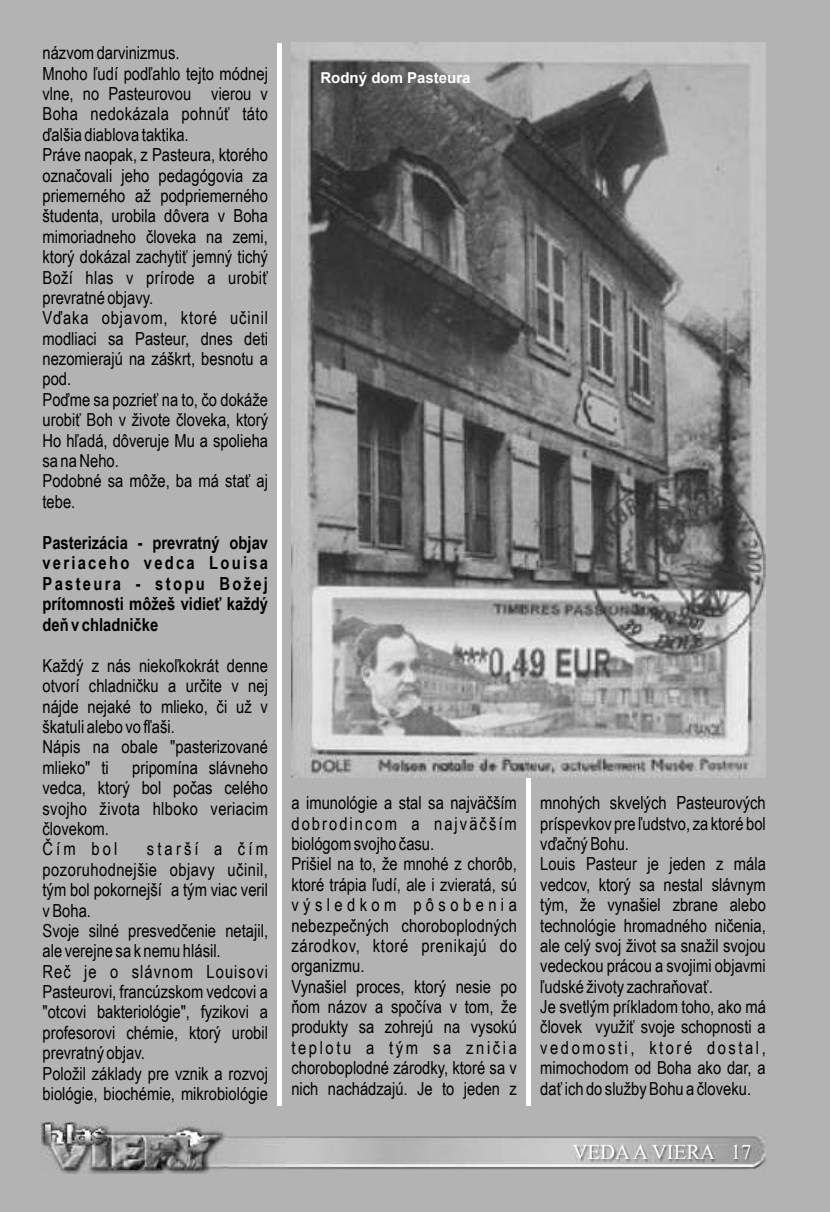
<style>
.page{position:relative;width:830px;height:1212px;background:#b3b3b3}
.page>*{position:absolute;margin:0;border:0;box-sizing:border-box;transform-origin:0 0}
.t1{font:21px "Times New Roman";color:#fff}
.t2{font:18px/20.4px "Arial Narrow CE";color:#000}
.t3{font:700 18px/20.5px "Arial Narrow CE";color:#000;text-align:justify}
.t4{font:700 15px "Arial";color:#fff}
</style>
<div class="page">
<img style="left:227px;top:1135px;width:539px;height:35px">
<img style="left:572px;top:1145px;width:180px;height:17px">
<img style="left:40px;top:1123px;width:187px;height:51px">
<img style="left:41px;top:1124px;width:181px;height:45px">
<img style="left:41px;top:1122px;width:67px;height:24px">
<img style="left:42px;top:1124px;width:64px;height:21px">
<div style="left:277px;top:43px;width:5px;height:1063px;background:#fff"></div>
<hr style="left:526px;top:43px;width:4px;height:1063px;background:#fff">
<img style="left:291px;top:43px;width:474px;height:735px">
<p class="t2" style="left:43px;top:44px;width:227px">názvom darvinizmus.<br>Mnoho ľudí podľahlo tejto módnej vlne, no Pasteurovou vierou v<br>Boha nedokázala pohnúť táto ďalšia diablova taktika.<br>Práve naopak, z Pasteura, ktorého označovali jeho pedagógovia za priemerného až podpriemerného študenta, urobila dôvera v Boha mimoriadneho človeka na zemi, ktorý dokázal zachytiť jemný tichý<br>Boží hlas v prírode a urobiť prevratné objavy.<br>Vďaka objavom, ktoré učinil modliaci sa Pasteur, dnes deti nezomierajú na záškrt, besnotu a pod.<br>Poďme sa pozrieť na to, čo dokáže urobiť Boh v živote človeka, ktorý<br>Ho hľadá, dôveruje Mu a spolieha sa na Neho.<br>Podobné sa môže, ba má stať aj tebe.</p>
<p class="t3" style="left:43px;top:534px;width:227px">Pasterizácia - prevratný objav veriaceho vedca Louisa Pasteura - stopu Božej prítomnosti môžeš vidieť každý deň v chladničke</p>
<p class="t2" style="left:43px;top:657px;width:227px">Každý z nás niekoľkokrát denne otvorí chladničku a určite v nej nájde nejaké to mlieko, či už v škatuli alebo vo fľaši.<br>Nápis na obale "pasterizované mlieko" ti</p>
<p class="t2" style="left:43px;top:759px;width:227px;text-indent:90px">pripomína slávneho vedca, ktorý bol počas celého svojho života hlboko veriacim človekom.<br>Čím bol</p>
<p class="t2" style="left:43px;top:840px;width:227px;text-indent:104px">starší a čím pozoruhodnejšie objavy učinil, tým bol pokornejší a tým viac veril v Boha.<br>Svoje silné presvedčenie netajil, ale verejne sa k nemu hlásil.<br>Reč je o slávnom Louisovi<br>Pasteurovi, francúzskom vedcovi a "otcovi bakteriológie", fyzikovi a profesorovi chémie, ktorý urobil prevratný objav.<br>Položil základy pre vznik a rozvoj biológie, biochémie, mikrobiológie</p>
<p class="t4" style="left:320px;top:72px;width:152px">Rodný dom Pasteura</p>
<p class="t2" style="left:291px;top:794px;width:227px">a imunológie a stal sa najväčším dobrodincom a najväčším biológom svojho času.<br>Prišiel na to, že mnohé z chorôb, ktoré trápia ľudí, ale i zvieratá, sú výsledkom pôsobenia nebezpečných choroboplodných zárodkov, ktoré prenikajú do organizmu.<br>Vynašiel proces, ktorý nesie po ňom názov a spočíva v tom, že produkty sa zohrejú na vysokú teplotu a tým sa zničia choroboplodné zárodky, ktoré sa v nich nachádzajú. Je to jeden z</p>
<p class="t2" style="left:540px;top:794px;width:227px">mnohých skvelých Pasteurových príspevkov pre ľudstvo, za ktoré bol vďačný Bohu.<br>Louis Pasteur je jeden z mála vedcov, ktorý sa nestal slávnym tým, že vynašiel zbrane alebo technológie hromadného ničenia, ale celý svoj život sa snažil svojou vedeckou prácou a svojimi objavmi ľudské životy zachraňovať.<br>Je svetlým príkladom toho, ako má človek využiť svoje schopnosti a vedomosti, ktoré dostal, mimochodom od Boha ako dar, a dať ich do služby Bohu a človeku.</p>
<p class="t1" style="left:572px;top:1144px;width:180px">VEDAA VIERA 17</p>
</div>
